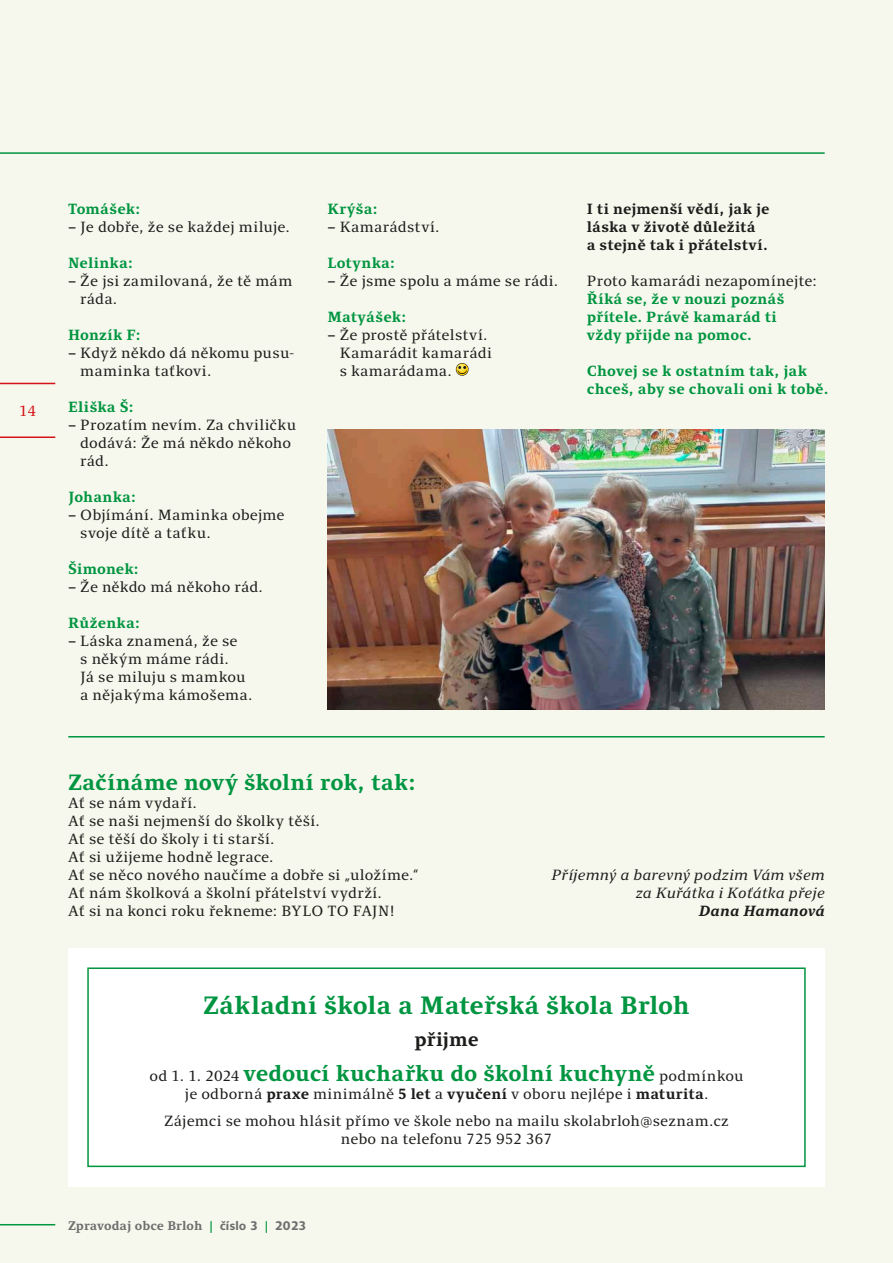
<style>
.page{position:relative;width:893px;height:1263px;background:#f6f8ed}
.page>*{position:absolute;margin:0;border:0;box-sizing:border-box;transform-origin:0 0}
.t1{font:700 25.5px "Clara Serif";letter-spacing:-.005em;color:#009540}
.t2{font:700 22.5px "Clara Serif";letter-spacing:.01em;color:#009540}
.t3{font:700 19.5px "Clara Serif";letter-spacing:-.005em;color:#1c1c1a}
.t4{font:15px/18px "Clara Serif";letter-spacing:.015em;color:#1c1c1a}
.t5{font:700 15px/18px "Clara Serif";letter-spacing:.015em;color:#009540}
.t6{font:700 15px/18px "Clara Serif";letter-spacing:.015em;color:#1c1c1a}
.t7{font:italic 15px/18px "Clara Serif";letter-spacing:.01em;color:#1c1c1a;text-align:right}
.t8{font:italic 700 15px "Clara Serif";letter-spacing:.01em;color:#1c1c1a}
.t9{font:15px "Clara Serif";color:#d41217}
.t10{font:700 12.75px "Clara Serif";color:#6e6e6e}
.s1{font-weight:700}
.s2{font-weight:400;font-size:15px;color:#1c1c1a}
.s3{color:#009540}
.s4{font-family:"Clara Sans"}
</style>
<div class="page">
<hr style="left:0;top:436px;width:55px;height:2px;background:#d41217">
<hr style="left:0;top:383px;width:55px;height:1px;background:#d41217">
<hr style="left:0;top:1224px;width:55px;height:1px;background:#009540">
<svg style="left:456px;top:363px;width:12px;height:12px"></svg>
<img style="left:327px;top:430px;width:498px;height:279px">
<hr style="left:0;top:152px;width:824px;height:2px;background:#009540">
<hr style="left:69px;top:736px;width:755px;height:1px;background:#009540">
<div style="left:68px;top:948px;width:757px;height:238px;background:#fff"></div>
<div style="left:87px;top:967px;width:719px;height:200px;border:2px solid #009540"></div>
<p class="t9" style="left:19px;top:403px;width:19px">14</p>
<p class="t5" style="left:68px;top:200px;width:74px">Tomášek:</p>
<p class="t4" style="left:68px;top:218px;width:223px"><span class="s1">–</span> Je dobře, že se každej miluje.</p>
<p class="t5" style="left:68px;top:254px;width:66px">Nelinka:</p>
<p class="t4" style="left:80px;top:272px;width:214px;text-indent:-12px"><span class="s1">–</span> Že jsi zamilovaná, že tě mám ráda.</p>
<p class="t5" style="left:68px;top:326px;width:74px">Honzík F:</p>
<p class="t4" style="left:80px;top:344px;width:216px;text-indent:-12px"><span class="s1">–</span> Když někdo dá někomu pusu&shy;maminka taťkovi.</p>
<p class="t5" style="left:68px;top:398px;width:67px">Eliška Š:</p>
<p class="t4" style="left:80px;top:416px;width:218px;text-indent:-12px"><span class="s1">–</span> Prozatím nevím. Za chviličku dodává: Že má někdo někoho rád.</p>
<p class="t5" style="left:68px;top:488px;width:70px">Johanka:</p>
<p class="t4" style="left:80px;top:506px;width:206px;text-indent:-12px"><span class="s1">–</span> Objímání. Maminka obejme svoje dítě a taťku.</p>
<p class="t5" style="left:68px;top:560px;width:72px">Šimonek:</p>
<p class="t4" style="left:68px;top:578px;width:196px"><span class="s1">–</span> Že někdo má někoho rád.</p>
<p class="t5" style="left:68px;top:614px;width:73px">Růženka:</p>
<p class="t4" style="left:80px;top:632px;width:174px;text-indent:-12px"><span class="s1">–</span> Láska znamená, že se<br>s někým máme rádi.<br>Já se miluju s mamkou a nějakýma kámošema.</p>
<p class="t5" style="left:327px;top:200px;width:52px">Krýša:</p>
<p class="t4" style="left:327px;top:218px;width:114px"><span class="s1">–</span> Kamarádství.</p>
<p class="t5" style="left:327px;top:254px;width:69px">Lotynka:</p>
<p class="t4" style="left:327px;top:272px;width:232px"><span class="s1">–</span> Že jsme spolu a máme se rádi.</p>
<p class="t5" style="left:327px;top:308px;width:80px">Matyášek:</p>
<p class="t4" style="left:340px;top:326px;width:154px;text-indent:-12px"><span class="s1">–</span> Že prostě přátelství.<br>Kamarádit kamarádi s kamarádama.</p>
<p class="t6" style="left:587px;top:200px;width:184px">I ti nejmenší vědí, jak je láska v životě důležitá<br>a stejně tak i přátelství.</p>
<p class="t4" style="left:587px;top:272px;width:232px">Proto kamarádi nezapomínejte:</p>
<p class="t5" style="left:587px;top:290px;width:199px">Říká se, že v nouzi poznáš přítele. Právě kamarád ti vždy přijde na pomoc.</p>
<p class="t5" style="left:587px;top:362px;width:243px">Chovej se k ostatním tak, jak chceš, aby se chovali oni k tobě.</p>
<h2 class="t2" style="left:68px;top:770px;width:349px">Začínáme nový školní rok, tak:</h2>
<p class="t4" style="left:68px;top:794px;width:352px">Ať se nám vydaří.<br>Ať se naši nejmenší do školky těší.<br>Ať se těší do školy i ti starší.<br>Ať si užijeme hodně legrace.<br>Ať se něco nového naučíme a dobře si „uložíme.“<br>Ať nám školková a školní přátelství vydrží.<br>Ať si na konci roku řekneme: BYLO</p>
<p class="t4" style="left:327px;top:902px;width:69px">TO FAJN!</p>
<p class="t7" style="left:552px;top:866px;width:275px">Příjemný a barevný podzim Vám všem za Kuřátka i Koťátka přeje</p>
<p class="t8" style="left:699px;top:903px;width:128px">Dana Hamanová</p>
<h1 class="t1" style="left:203px;top:991px;width:488px">Základní škola a Mateřská škola Brloh</h1>
<h3 class="t3" style="left:414px;top:1028px;width:65px">přijme</h3>
<h2 class="t2" style="left:149px;top:1061px;width:596px"><span class="s2">od 1. 1. 2024</span> vedoucí kuchařku do školní kuchyně <span class="s2">podmínkou</span></h2>
<p class="t4" style="left:164px;top:1081px;width:566px;line-height:26.5px;text-align:center">je odborná <span class="s1">praxe</span> minimálně <span class="s1">5 let</span> a <span class="s1">vyučení</span> v oboru nejlépe i <span class="s1">maturita</span>.<br>Zájemci se mohou hlásit přímo ve škole nebo na mailu skolabrloh@seznam.cz</p>
<p class="t4" style="left:341px;top:1130px;width:213px">nebo na telefonu 725 952 367</p>
<p class="t10" style="left:68px;top:1218px;width:240px">Zpravodaj obce Brloh <span class="s3">|</span> <span class="s4">číslo 3</span> <span class="s3">|</span> <span class="s4">2023</span></p>
</div>
